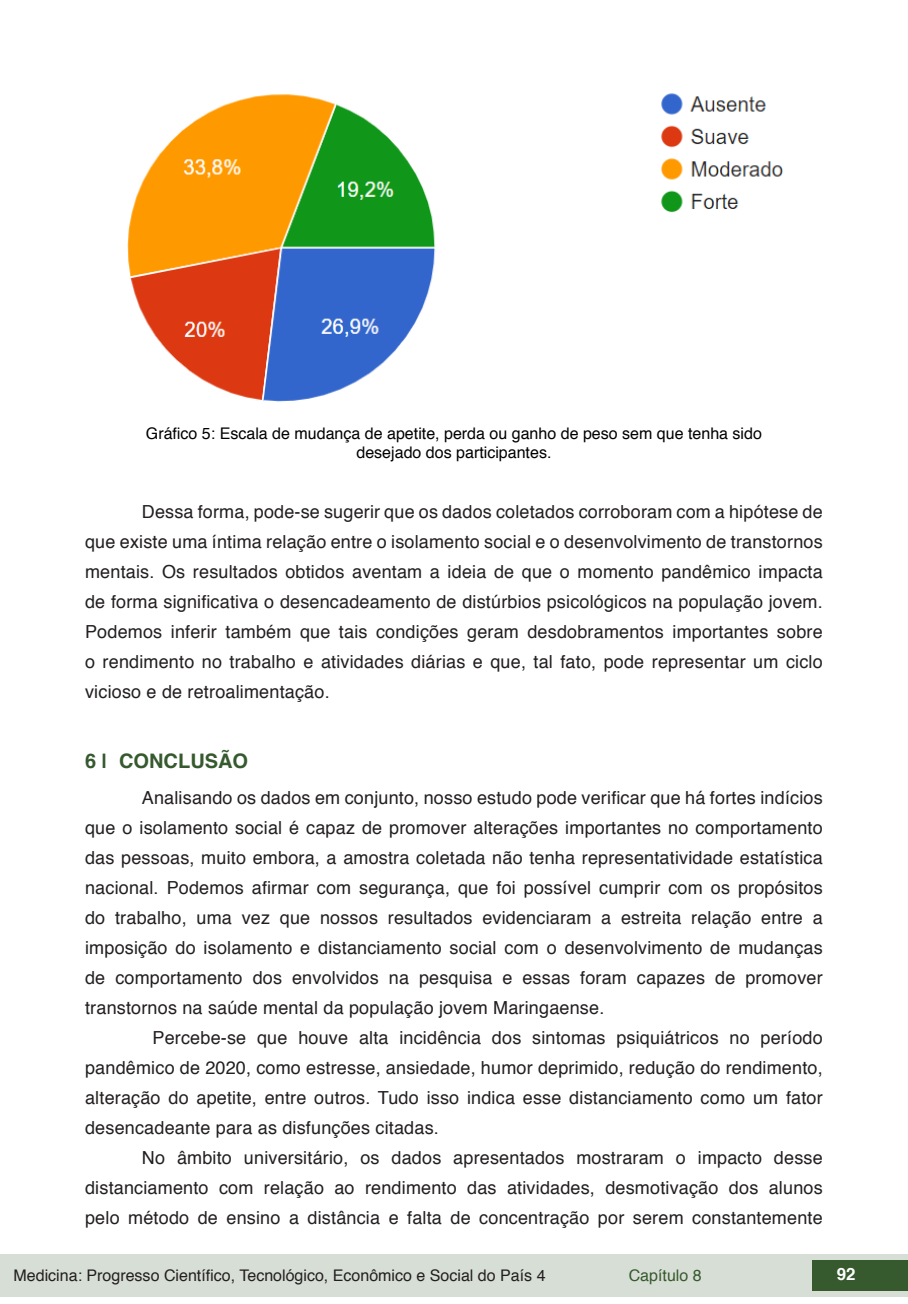
<style>
.page{position:relative;width:908px;height:1304px;background:#fff}
.page>*{position:absolute;margin:0;border:0;box-sizing:border-box;transform-origin:0 0}
.t1{font:700 20px "Helvetica";color:#36592e}
.txt{font:18px/30px "Helvetica";letter-spacing:.01em;color:#231f20;text-align:justify}
.t2{font:700 16.8px "Helvetica";color:#fff}
.imagens_graf_tab{font:16px/19.2px "Helvetica";color:#000;text-align:center}
.t3{font:16px "Helvetica";color:#231f20}
.t4{font:16px "Helvetica";color:#36592e}
</style>
<div class="page">
<div style="left:0;top:1254px;width:906px;height:43px;background:#d7ded5"></div>
<div style="left:812px;top:1261px;width:95px;height:30px;background:#36592e"></div>
<img style="left:127px;top:93px;width:656px;height:309px">
<p class="imagens_graf_tab" style="left:146px;top:424px;width:617px">Gráfico 5: Escala de mudança de apetite, perda ou ganho de peso sem que tenha sido desejado dos participantes.</p>
<p class="txt" style="left:85px;top:497px;width:738px;text-indent:57px">Dessa forma, pode-se sugerir que os dados coletados corroboram com a hipótese de que existe uma íntima relação entre o isolamento social e o desenvolvimento de transtornos mentais. Os resultados obtidos aventam a ideia de que o momento pandêmico impacta de forma significativa o desencadeamento de distúrbios psicológicos na população jovem.<br>Podemos inferir também que tais condições geram desdobramentos importantes sobre o rendimento no trabalho e atividades diárias e que, tal fato, pode representar um ciclo vicioso e de retroalimentação.</p>
<p class="t1" style="left:85px;top:745px;width:164px">6 | CONCLUSÃO</p>
<p class="txt" style="left:85px;top:783px;width:738px;text-indent:57px">Analisando os dados em conjunto, nosso estudo pode verificar que há fortes indícios que o isolamento social é capaz de promover alterações importantes no comportamento das pessoas, muito embora, a amostra coletada não tenha representatividade estatística nacional. Podemos afirmar com segurança, que foi possível cumprir com os propósitos do trabalho, uma vez que nossos resultados evidenciaram a estreita relação entre a imposição do isolamento e distanciamento social com o desenvolvimento de mudanças de comportamento dos envolvidos na pesquisa e essas foram capazes de promover transtornos na saúde mental da população jovem Maringaense.</p>
<p class="txt" style="left:85px;top:1023px;width:738px;text-indent:67px">Percebe-se que houve alta incidência dos sintomas psiquiátricos no período pandêmico de 2020, como estresse, ansiedade, humor deprimido, redução do rendimento, alteração do apetite, entre outros. Tudo isso indica esse distanciamento como um fator desencadeante para as disfunções citadas.</p>
<p class="txt" style="left:85px;top:1143px;width:738px;text-indent:57px">No âmbito universitário, os dados apresentados mostraram o impacto desse distanciamento com relação ao rendimento das atividades, desmotivação dos alunos pelo método de ensino a distância e falta de concentração por serem constantemente</p>
<p class="t3" style="left:14px;top:1263px;width:533px">Medicina: Progresso Científico, Tecnológico, Econômico e Social do País 4</p>
<p class="t4" style="left:628px;top:1263px;width:74px">Capítulo 8</p>
<p class="t2" style="left:836px;top:1261px;width:20px">92</p>
</div>
